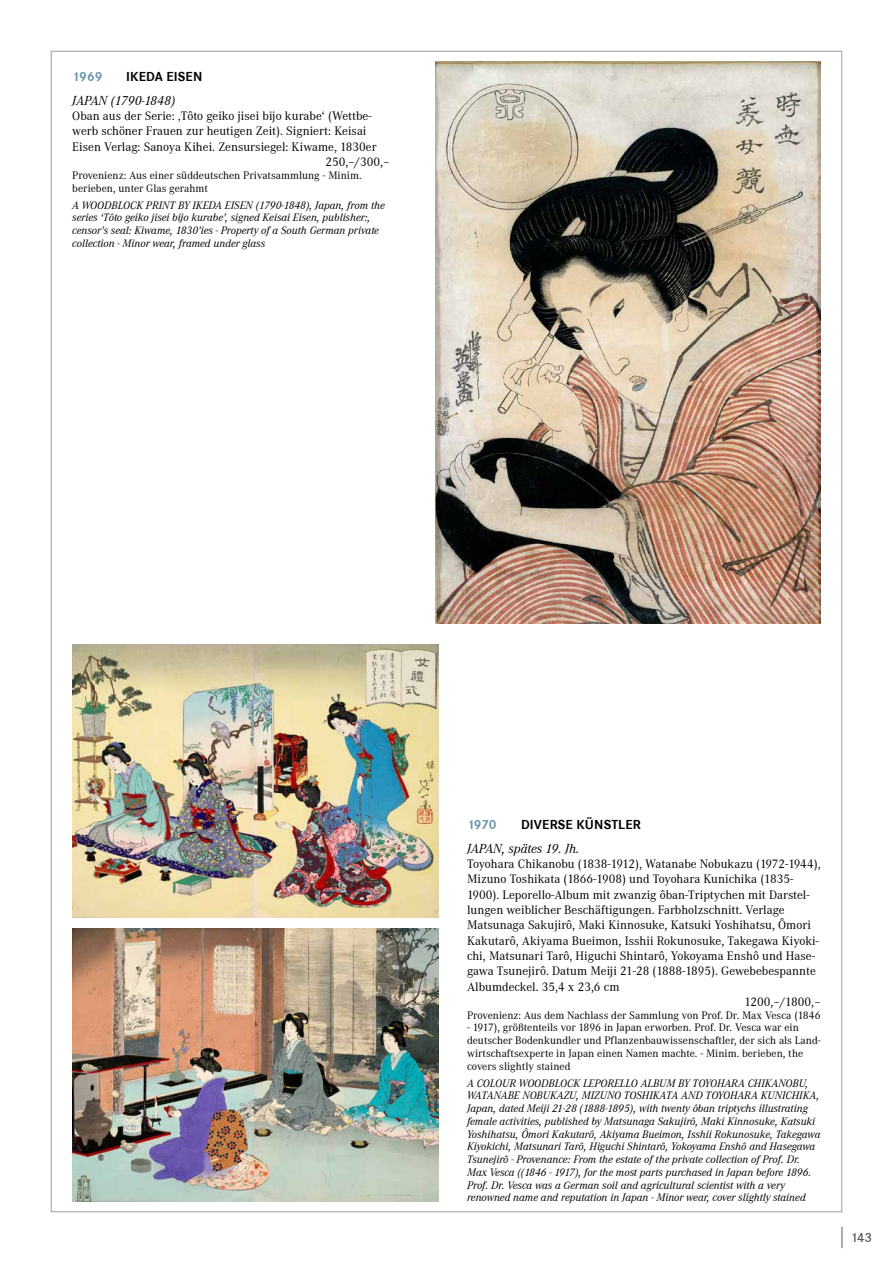
<style>
.page{position:relative;width:893px;height:1263px;background:#fff}
.page>*{position:absolute;margin:0;border:0;box-sizing:border-box;transform-origin:0 0}
.t1{font:italic 13.5px "Corporate A";color:#000}
.t2{font:700 13.5px "Corporate S";letter-spacing:.01em;color:#000}
.t3{font:700 13.5px "Corporate S";letter-spacing:-.015em;color:#6995ac}
.t4{font:600 13.5px "Corporate S";color:#575756}
.t5{font:12.75px "Corporate A";color:#000}
.t6{font:italic 11.25px/12.8px "Corporate A";color:#000}
.t7{font:11.25px/12.8px "Corporate A";color:#000}
</style>
<div class="page">
<svg style="left:842px;top:1227px;width:1px;height:21px"></svg>
<img style="left:436px;top:62px;width:385px;height:562px">
<img style="left:72px;top:645px;width:367px;height:272px">
<img style="left:72px;top:928px;width:367px;height:273px">
<p class="t3" style="left:72px;top:69px;width:32px">1969</p>
<p class="t2" style="left:126px;top:69px;width:78px">IKEDA EISEN</p>
<p class="t1" style="left:72px;top:93px;width:104px">JAPAN (1790-1848)</p>
<p class="t5" style="left:72px;top:109px;width:301px">Oban aus der Serie: ‚Tôto geiko jisei bijo kurabe‘ (Wettbe-</p>
<p class="t5" style="left:72px;top:124px;width:296px">werb schöner Frauen zur heutigen Zeit). Signiert: Keisai</p>
<p class="t5" style="left:72px;top:139px;width:306px">Eisen Verlag: Sanoya Kihei. Zensursiegel: Kiwame, 1830er</p>
<p class="t5" style="left:325px;top:155px;width:66px">250,–/300,–</p>
<p class="t7" style="left:72px;top:169px;width:291px">Provenienz: Aus einer süddeutschen Privatsammlung - Minim. berieben, unter Glas gerahmt</p>
<p class="t6" style="left:72px;top:199px;width:314px">A WOODBLOCK PRINT BY IKEDA EISEN (1790-1848), Japan, from the series ‘Tôto geiko jisei bijo kurabe’, signed Keisai Eisen, publisher:, censor’s seal: Kiwame, 1830’ies - Property of a South German private collection - Minor wear, framed under glass</p>
<p class="t3" style="left:467px;top:817px;width:31px">1970</p>
<p class="t2" style="left:521px;top:817px;width:121px">DIVERSE KÜNSTLER</p>
<p class="t1" style="left:467px;top:841px;width:114px">JAPAN, spätes 19. Jh.</p>
<p class="t5" style="left:467px;top:857px;width:355px">Toyohara Chikanobu (1838-1912), Watanabe Nobukazu (1972-1944),</p>
<p class="t5" style="left:467px;top:872px;width:328px">Mizuno Toshikata (1866-1908) und Toyohara Kunichika (1835-</p>
<p class="t5" style="left:467px;top:887px;width:344px">1900). Leporello-Album mit zwanzig ôban-Triptychen mit Darstel-</p>
<p class="t5" style="left:467px;top:903px;width:319px">lungen weiblicher Beschäftigungen. Farbholzschnitt. Verlage</p>
<p class="t5" style="left:467px;top:918px;width:346px">Matsunaga Sakujirô, Maki Kinnosuke, Katsuki Yoshihatsu, Ômori</p>
<p class="t5" style="left:467px;top:933px;width:354px">Kakutarô, Akiyama Bueimon, Isshii Rokunosuke, Takegawa Kiyoki-</p>
<p class="t5" style="left:467px;top:949px;width:349px">chi, Matsunari Tarô, Higuchi Shintarô, Yokoyama Enshô und Hase-</p>
<p class="t5" style="left:467px;top:964px;width:350px">gawa Tsunejirô. Datum Meiji 21-28 (1888-1895). Gewebebespannte</p>
<p class="t5" style="left:467px;top:979px;width:154px">Albumdeckel. 35,4 x 23,6 cm</p>
<p class="t5" style="left:744px;top:994px;width:78px">1200,–/1800,–</p>
<p class="t7" style="left:467px;top:1009px;width:355px">Provenienz: Aus dem Nachlass der Sammlung von Prof. Dr. Max Vesca (1846</p>
<p class="t7" style="left:467px;top:1021px;width:355px">- 1917), größtenteils vor 1896 in Japan erworben. Prof. Dr. Vesca war ein deutscher Bodenkundler und Pflanzenbauwissenschaftler, der sich als Land&shy;wirtschaftsexperte in Japan einen Namen machte. - Minim. berieben, the covers slightly stained</p>
<p class="t6" style="left:467px;top:1076px;width:355px">A COLOUR WOODBLOCK LEPORELLO ALBUM BY TOYOHARA CHIKANOBU, WATANABE NOBUKAZU, MIZUNO TOSHIKATA AND TOYOHARA KUNICHIKA, Japan, dated Meiji 21-28 (1888-1895), with twenty ôban triptychs illustrating female activities, published by Matsunaga Sakujirô, Maki Kinnosuke, Katsuki Yoshihatsu, Ômori Kakutarô, Akiyama Bueimon, Isshii Rokunosuke, Takegawa Kiyokichi, Matsunari Tarô, Higuchi Shintarô, Yokoyama Enshô and Hasegawa Tsunejirô - Provenance: From the estate of the private collection of Prof. Dr.<br>Max Vesca ((1846 - 1917), for the most parts purchased in Japan before 1896.<br>Prof. Dr. Vesca was a German soil and agricultural scientist with a very renowned name and reputation in Japan - Minor wear, cover slightly stained</p>
<p class="t4" style="left:850px;top:1230px;width:23px">143</p>
</div>
